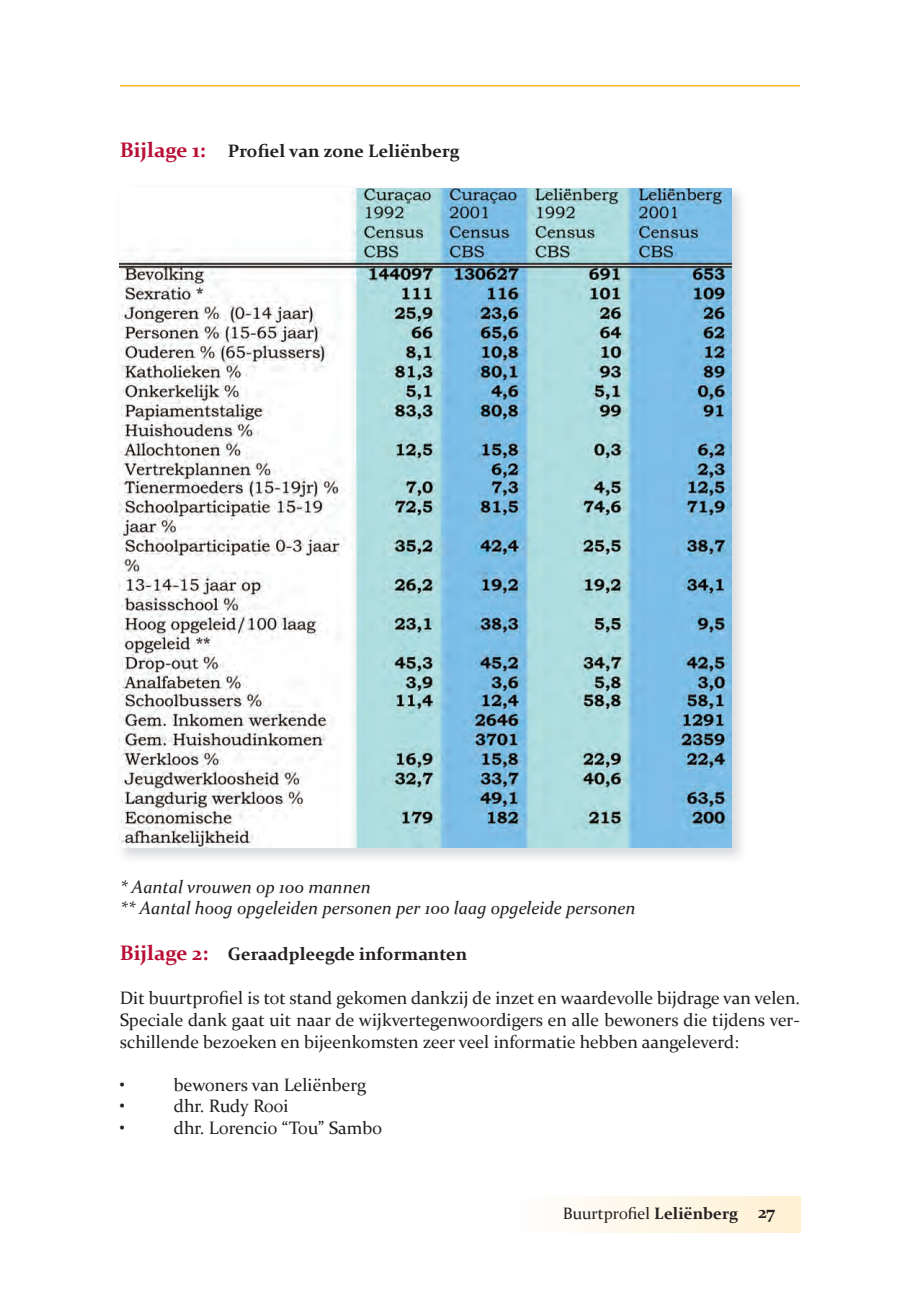
<style>
.page{position:relative;width:920px;height:1290px;background:#fff}
.page>*{position:absolute;margin:0;border:0;box-sizing:border-box;transform-origin:0 0}
.t1{font:18px/21.6px "Constantia";color:#231f20;text-align:justify}
.t2{font:italic 18px/21.6px "Constantia";color:#231f20}
.t3{font:700 18px "Constantia";color:#231f20}
.t4{font:16.5px "Constantia";color:#231f20}
.s1{font-size:21px;color:#b90f36}
.s2{font-weight:700}
.s3{font-weight:700;font-size:18px}
</style>
<div class="page">
<hr style="left:120px;top:85px;width:680px;height:2px;background:#fcb825">
<img style="left:119px;top:191px;width:622px;height:667px">
<img style="left:120px;top:188px;width:612px;height:660px">
<p class="t3" style="left:120px;top:140px;width:341px"><span class="s1">Bijlage 1:</span> Profiel van zone Leliënberg</p>
<p class="t2" style="left:120px;top:876px;width:517px">* Aantal vrouwen op 100 mannen<br>** Aantal hoog opgeleiden personen per 100 laag opgeleide personen</p>
<p class="t3" style="left:120px;top:942px;width:349px"><span class="s1">Bijlage 2:</span> Geraadpleegde informanten</p>
<p class="t1" style="left:120px;top:987px;width:682px">Dit buurtprofiel is tot stand gekomen dankzij de inzet en waardevolle bijdrage van velen.<br>Speciale dank gaat uit naar de wijkvertegenwoordigers en alle bewoners die tijdens ver&shy;schillende bezoeken en bijeenkomsten zeer veel informatie hebben aangeleverd:</p>
<p class="t1" style="left:120px;top:1074px;width:7px">•</p>
<p class="t1" style="left:174px;top:1074px;width:194px">bewoners van Leliënberg</p>
<p class="t1" style="left:120px;top:1095px;width:7px">•</p>
<p class="t1" style="left:174px;top:1095px;width:116px">dhr. Rudy Rooi</p>
<p class="t1" style="left:120px;top:1117px;width:7px">•</p>
<p class="t1" style="left:174px;top:1117px;width:210px">dhr. Lorencio “Tou” Sambo</p>
<p class="t4" style="left:563px;top:1203px;width:214px">Buurtprofiel <span class="s2">Leliënberg</span> <span class="s3">27</span></p>
</div>
